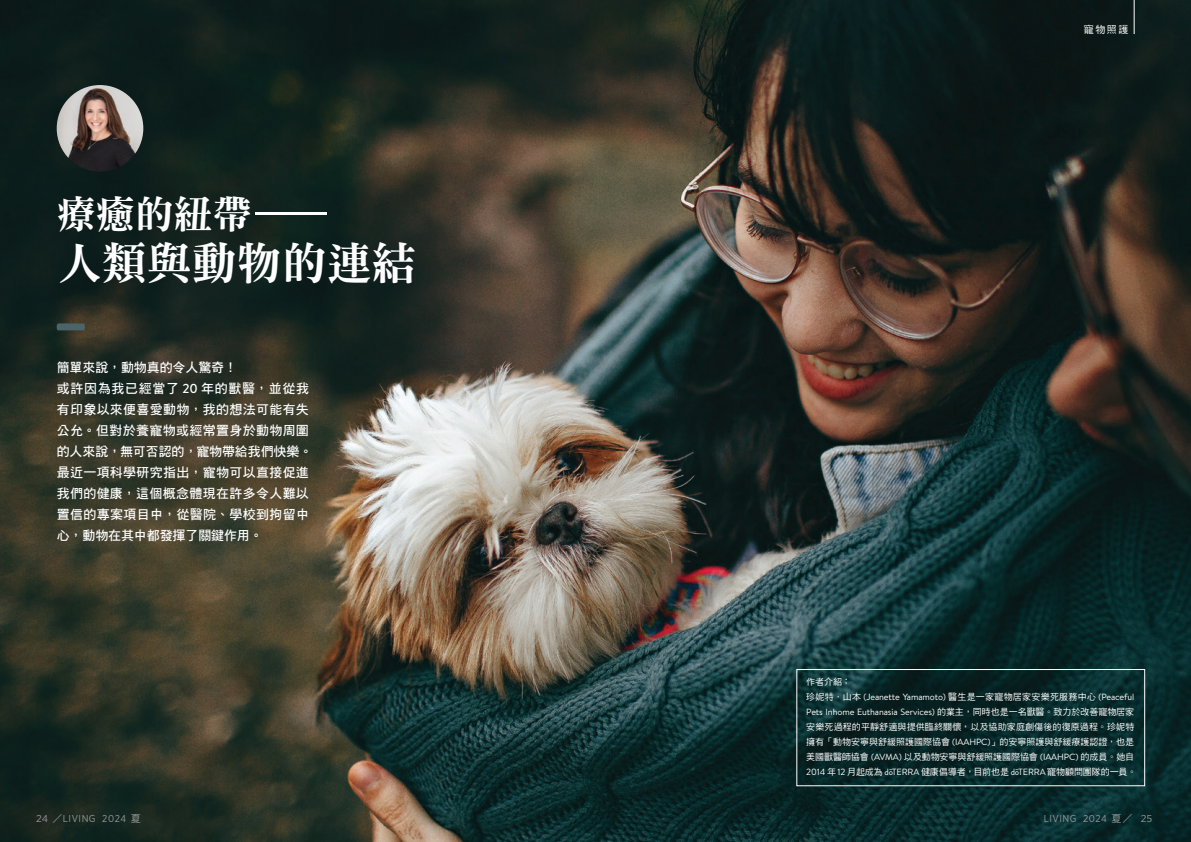
<style>
.page{position:relative;width:1191px;height:842px;background:#fff}
.page>*{position:absolute;margin:0;border:0;box-sizing:border-box;transform-origin:0 0}
.標_明W9_42_精油{font:45px "DF Ming Std W9";color:#fff}
.標_明W9_42_精油-2{font:39px "DF Ming Std W9";color:#fff}
.提綱_黑13{font:13px/21px "DF Hei Std W7";letter-spacing:.025em;color:#fff}
.提綱_黑13-2{font:13px "DF Hei Std W7";letter-spacing:-.01em;color:#fff}
.t1{font:10px "Gotham Narrow";letter-spacing:.05em;color:#939598;scale:1.1 1}
.t2{font:10px "Gotham Narrow";letter-spacing:.05em;color:#939598}
.書眉{font:10px "DF Hei Std W5";color:#fff}
.黑_中_內文10_1{font:9px/15px "DF Hei Std W5";color:#fff}
.s1{font-family:"Brandon Text";font-weight:500}
.s2{font-family:"Brandon Text"}
.s3{font-family:"Brandon Grotesque"}
.s4{font-family:"DF Hei Std W5"}
</style>
<div class="page">
<img style="left:0;top:0;width:1191px;height:842px">
<svg style="left:57px;top:323px;width:28px;height:7px"></svg>
<img style="left:57px;top:85px;width:86px;height:87px;border-radius:43px">
<div style="left:796px;top:669px;width:348px;height:117px;border:1px solid #fff"></div>
<hr style="left:1134px;top:0;width:1px;height:34px;background:#fff">
<p class="標_明W9_42_精油-2" style="left:57px;top:192px;width:274px">療癒的紐帶—</p>
<p class="標_明W9_42_精油" style="left:57px;top:239px;width:361px">人類與動物的連結</p>
<p class="提綱_黑13-2" style="left:57px;top:360px;width:182px">簡單來說，動物真的令人驚奇！</p>
<p class="提綱_黑13" style="left:57px;top:377px;width:257px">或許因為我已經當了 <span class="s1">20</span> 年的獸醫，並從我有印象以來便喜愛動物，我的想法可能有失公允。但對於養寵物或經常置身於動物周圍的人來說，無可否認的，寵物帶給我們快樂。最近一項科學研究指出，寵物可以直接促進我們的健康，這個概念體現在許多令人難以置信的專案項目中，從醫院、學校到拘留中心，動物在其中都發揮了關鍵作用。</p>
<p class="書眉" style="left:1084px;top:24px;width:46px">寵物照護</p>
<p class="黑_中_內文10_1" style="left:806px;top:674px;width:46px">作者介紹：</p>
<p class="黑_中_內文10_1" style="left:806px;top:689px;width:332px">珍妮特．山本 <span class="s2">(Jeanette Yamamoto)</span> 醫生是一家寵物居家安樂死服務中心 <span class="s2">(Peaceful Pets Inhome Euthanasia Services)</span> 的業主，同時也是一名獸醫。致力於改善寵物居家安樂死過程的平靜舒適與提供臨終關懷，以及協助家庭創傷後的復原過程。珍妮特擁有「動物安寧與舒緩照護國際協會 <span class="s2">(IAAHPC)</span>」的安寧照護與舒緩療護認證，也是美國獸醫師協會 <span class="s2">(AVMA)</span> 以及動物安寧與舒緩照護國際協會 <span class="s2">(IAAHPC)</span> 的成員。她自<span class="s2">2014</span> 年 <span class="s2">12</span> 月起成為 <span class="s3">dōTERRA</span> 健康倡導者，目前也是 <span class="s3">dōTERRA</span> 寵物顧問團隊的一員。</p>
<p class="t1" style="left:36px;top:812px;width:97px">24 <span class="s4">／</span>LIVING 2024 <span class="s4">夏</span></p>
<p class="t2" style="left:1043px;top:812px;width:110px">LIVING 2024 <span class="s4">夏／</span> 25</p>
</div>
